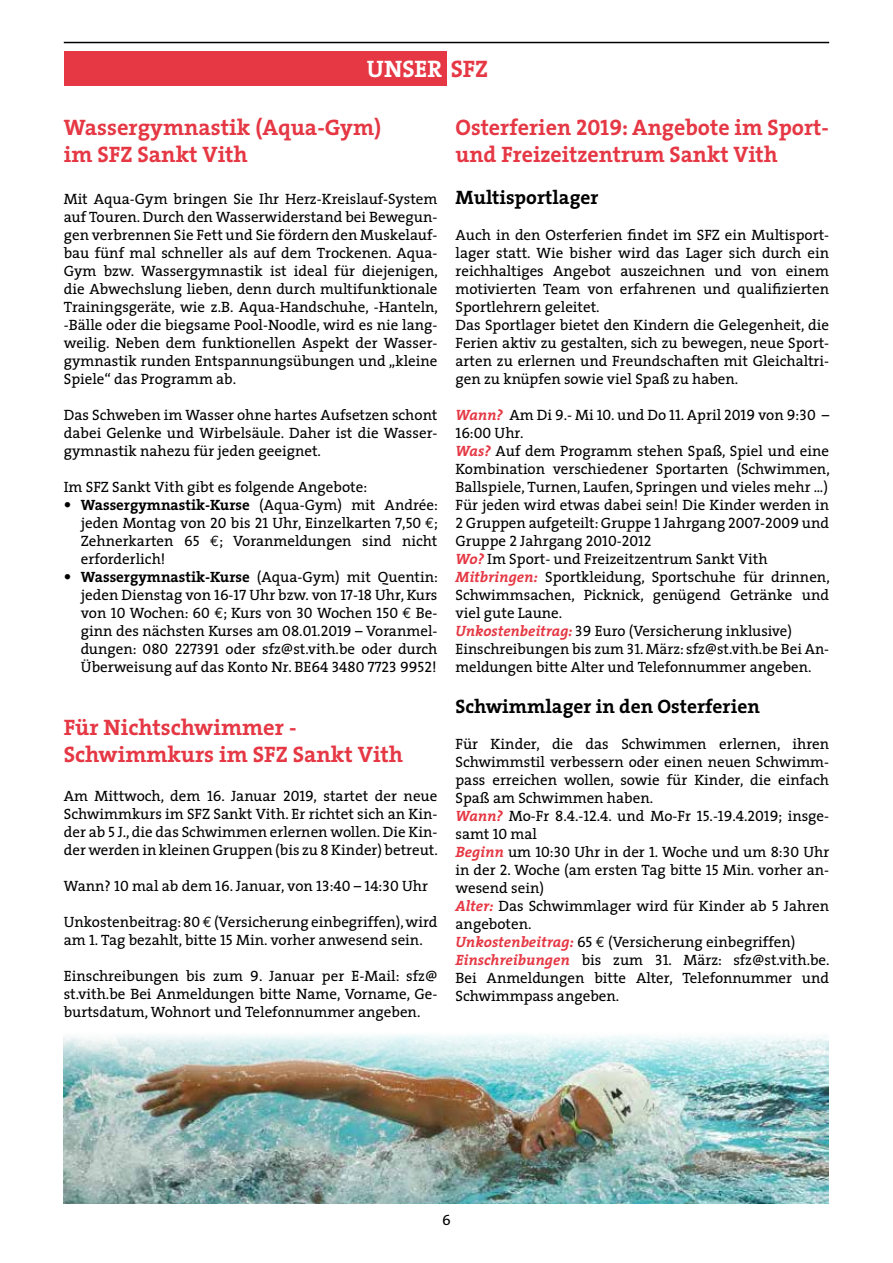
<style>
.page{position:relative;width:893px;height:1263px;background:#fff}
.page>*{position:absolute;margin:0;border:0;box-sizing:border-box;transform-origin:0 0}
.t1{font:24px "The Serif Bold Caps";color:#fff}
.t2{font:700 22.5px/27px "The Serif";color:#e53844}
.t3{font:700 19.5px "The Serif";color:#000}
.t4{font:15px/18px "The Serif";color:#000}
.t5{font:15px "The Serif Caps";color:#000}
.s1{font-family:"The Serif";font-weight:700;color:#e53844}
.s2{font-weight:700;font-size:18px}
.s3{font-weight:700}
.s4{font-family:"The Serif Caps"}
.s5{font-family:"Euro Mono"}
.s6{font-family:"The Serif Bold Caps";font-weight:400}
.s7{font-weight:700;font-style:italic;color:#e53844}
</style>
<div class="page">
<hr style="left:64px;top:42px;width:765px;height:1px;background:#000">
<img style="left:64px;top:1035px;width:765px;height:168px">
<div style="left:64px;top:51px;width:382px;height:34px;background:#e53844"></div>
<h1 class="t1" style="left:367px;top:49px;width:123px">UNSER <span class="s1">SFZ</span></h1>
<h2 class="t2" style="left:64px;top:114px;width:319px">Wassergymnastik (Aqua-Gym) im SFZ Sankt Vith</h2>
<p class="t4" style="left:64px;top:189px;width:376px">Mit Aqua-Gym bringen Sie Ihr Herz-Kreislauf-System auf Touren. Durch den Wasserwiderstand bei Bewegun&shy;gen verbrennen Sie Fett und Sie fördern den Muskelauf&shy;bau fünf mal schneller als auf dem Trockenen. Aqua-Gym bzw. Wassergymnastik ist ideal für diejenigen, die Abwechslung lieben, denn durch multifunktionale Trainingsgeräte, wie z.B. Aqua-Handschuhe, -Hanteln, -Bälle oder die biegsame Pool-Noodle, wird es nie lang&shy;weilig. Neben dem funktionellen Aspekt der Wasser&shy;gymnastik runden Entspannungsübungen und „kleine Spiele“ das Programm ab.</p>
<p class="t4" style="left:64px;top:405px;width:375px;text-align:justify">Das Schweben im Wasser ohne hartes Aufsetzen schont dabei Gelenke und Wirbelsäule. Daher ist die Wasser&shy;gymnastik nahezu für jeden geeignet.</p>
<p class="t4" style="left:64px;top:477px;width:305px">Im SFZ Sankt Vith gibt es folgende Angebote:</p>
<p class="t4" style="left:81px;top:495px;width:359px;text-align:justify;text-indent:-17px"><span class="s2">•</span> <span class="s3">Wassergymnastik-Kurse</span> (Aqua-Gym) mit Andrée: jeden Montag von <span class="s4">20</span> bis <span class="s4">21</span> Uhr, Einzelkarten <span class="s4">7</span>,<span class="s4">50</span> <span class="s5">€</span>; Zehnerkarten <span class="s4">65</span> <span class="s5">€</span>; Voranmeldungen sind nicht erforderlich!</p>
<p class="t4" style="left:81px;top:567px;width:359px;text-align:justify;text-indent:-17px"><span class="s2">•</span> <span class="s3">Wassergymnastik-Kurse</span> (Aqua-Gym) mit Quentin: jeden Dienstag von <span class="s4">16</span>-<span class="s4">17</span> Uhr bzw. von <span class="s4">17</span>-<span class="s4">18</span> Uhr, Kurs von <span class="s4">10</span> Wochen: <span class="s4">60</span> <span class="s5">€</span>; Kurs von <span class="s4">30</span> Wochen <span class="s4">150</span> <span class="s5">€</span> Be&shy;ginn des nächsten Kurses am <span class="s4">08</span>.<span class="s4">01</span>.<span class="s4">2019</span> – Voranmel&shy;dungen: <span class="s4">080 227391</span> oder sfz@st.vith.be oder durch Überweisung auf das Konto Nr. BE<span class="s4">64 3480 7723 9952</span>!</p>
<h2 class="t2" style="left:64px;top:714px;width:341px">Für Nichtschwimmer -<br>Schwimmkurs im SFZ Sankt Vith</h2>
<p class="t4" style="left:64px;top:786px;width:376px;text-align:justify">Am Mittwoch, dem <span class="s4">16</span>. Januar <span class="s4">2019,</span> startet der neue Schwimmkurs im SFZ Sankt Vith. Er richtet sich an Kin&shy;der ab <span class="s4">5</span> J., die das Schwimmen erlernen wollen. Die Kin&shy;der werden in kleinen Gruppen (bis zu <span class="s4">8</span> Kinder) betreut.</p>
<p class="t4" style="left:64px;top:876px;width:366px">Wann? <span class="s4">10</span> mal ab dem <span class="s4">16</span>. Januar, von <span class="s4">13</span>:<span class="s4">40</span> – <span class="s4">14</span>:<span class="s4">30</span> Uhr</p>
<p class="t4" style="left:64px;top:912px;width:375px">Unkostenbeitrag: <span class="s4">80</span> <span class="s5">€</span> (Versicherung einbegriffen), wird am <span class="s4">1</span>. Tag bezahlt, bitte <span class="s4">15</span> Min. vorher anwesend sein.</p>
<p class="t4" style="left:64px;top:966px;width:375px;text-align:justify">Einschreibungen bis zum <span class="s4">9</span>. Januar per E-Mail: sfz@ st.vith.be Bei Anmeldungen bitte Name, Vorname, Ge&shy;burtsdatum, Wohnort und Telefonnummer angeben.</p>
<h2 class="t2" style="left:455px;top:114px;width:375px">Osterferien <span class="s6">2019</span>: Angebote im Sport&shy;und Freizeitzentrum Sankt Vith</h2>
<h3 class="t3" style="left:455px;top:181px;width:145px">Multisportlager</h3>
<p class="t4" style="left:455px;top:225px;width:375px">Auch in den Osterferien findet im SFZ ein Multisport&shy;lager statt. Wie bisher wird das Lager sich durch ein reichhaltiges Angebot auszeichnen und von einem motivierten Team von erfahrenen und qualifizierten Sportlehrern geleitet.<br>Das Sportlager bietet den Kindern die Gelegenheit, die Ferien aktiv zu gestalten, sich zu bewegen, neue Sport&shy;arten zu erlernen und Freundschaften mit Gleichaltri&shy;gen zu knüpfen sowie viel Spaß zu haben.</p>
<p class="t4" style="left:455px;top:405px;width:376px"><span class="s7">Wann?</span> Am Di <span class="s4">9</span>.- Mi <span class="s4">10</span>. und Do <span class="s4">11</span>. April <span class="s4">2019</span> von <span class="s4">9</span>:<span class="s4">30</span> – <span class="s4">16</span>:<span class="s4">00</span> Uhr.<br><span class="s7">Was?</span> Auf dem Programm stehen Spaß, Spiel und eine Kombination verschiedener Sportarten (Schwimmen, Ballspiele, Turnen, Laufen, Springen und vieles mehr ...)<br>Für jeden wird etwas dabei sein! Die Kinder werden in <span class="s4">2</span> Gruppen aufgeteilt: Gruppe <span class="s4">1</span> Jahrgang <span class="s4">2007</span>-<span class="s4">2009</span> und Gruppe <span class="s4">2</span> Jahrgang <span class="s4">2010</span>-<span class="s4">2012<br></span><span class="s7">Wo?</span> Im Sport- und Freizeitzentrum Sankt Vith <span class="s7">Mitbringen:</span> Sportkleidung, Sportschuhe für drinnen, Schwimmsachen, Picknick, genügend Getränke und viel gute Laune.<br><span class="s7">Unkostenbeitrag:</span> <span class="s4">39</span> Euro (Versicherung inklusive)<br>Einschreibungen bis zum <span class="s4">31</span>. März: sfz@st.vith.be Bei An&shy;meldungen bitte Alter und Telefonnummer angeben.</p>
<h3 class="t3" style="left:455px;top:690px;width:306px">Schwimmlager in den Osterferien</h3>
<p class="t4" style="left:455px;top:735px;width:376px">Für Kinder, die das Schwimmen erlernen, ihren Schwimmstil verbessern oder einen neuen Schwimm&shy;pass erreichen wollen, sowie für Kinder, die einfach Spaß am Schwimmen haben.<br><span class="s7">Wann?</span> Mo-Fr <span class="s4">8</span>.<span class="s4">4</span>.-<span class="s4">12</span>.<span class="s4">4</span>. und Mo-Fr <span class="s4">15</span>.-<span class="s4">19</span>.<span class="s4">4</span>.<span class="s4">2019</span>; insge&shy;samt <span class="s4">10</span> mal<br><span class="s7">Beginn</span> um <span class="s4">10</span>:<span class="s4">30</span> Uhr in der <span class="s4">1</span>. Woche und um <span class="s4">8</span>:<span class="s4">30</span> Uhr in der <span class="s4">2</span>. Woche (am ersten Tag bitte <span class="s4">15</span> Min. vorher an&shy;wesend sein)<br><span class="s7">Alter:</span> Das Schwimmlager wird für Kinder ab <span class="s4">5</span> Jahren angeboten.<br><span class="s7">Unkostenbeitrag:</span> <span class="s4">65</span> <span class="s5">€</span> (Versicherung einbegriffen)<br><span class="s7">Einschreibungen</span> bis zum <span class="s4">31</span>. März: sfz@st.vith.be.<br>Bei Anmeldungen bitte Alter, Telefonnummer und Schwimmpass angeben.</p>
<p class="t5" style="left:442px;top:1207px;width:10px">6</p>
</div>
